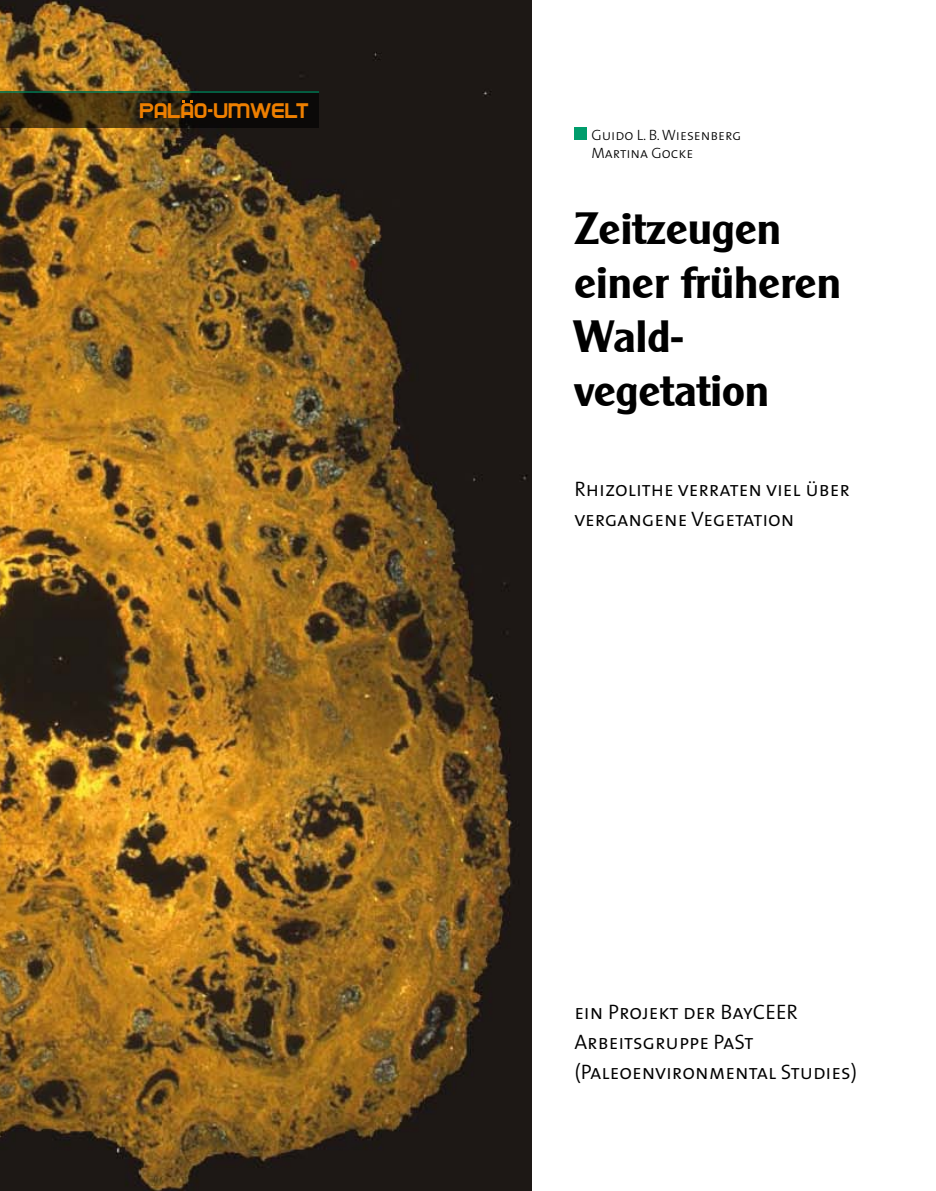
<style>
.page{position:relative;width:936px;height:1191px;background:#fff}
.page>*{position:absolute;margin:0;border:0;box-sizing:border-box;transform-origin:0 0}
.t1{font:700 45px/54px "Clearly Gothic";color:#000}
.t2{font:21px/30px "The Sans Semi Light Caps";color:#000}
.t3{font:21px "Empire Builder";color:#ee7f00}
.t4{font:15px/18px "The Sans Light Caps";color:#000}
</style>
<div class="page">
<div style="left:574px;top:128px;width:13px;height:12px;background:#009d6c"></div>
<img style="left:0;top:0;width:531px;height:1191px">
<svg style="left:0;top:93px;width:319px;height:35px;background:#281d0b"></svg>
<hr style="left:0;top:91px;width:319px;height:2px;background:#009d6c">
<svg style="left:182px;top:99px;width:11px;height:3px"></svg>
<p class="t3" style="left:140px;top:99px;width:171px">PALAO-UMWELT</p>
<p class="t4" style="left:591px;top:125px;width:151px">Guido L. B. Wiesenberg<br>Martina Gocke</p>
<h1 class="t1" style="left:574px;top:203px;width:268px">Zeitzeugen einer früheren<br>Wald&shy;vegetation</h1>
<p class="t2" style="left:574px;top:473px;width:277px">Rhizolithe verraten viel über vergangene Vegetation</p>
<p class="t2" style="left:574px;top:996px;width:284px">ein Projekt der BayCEER<br>Arbeitsgruppe PaSt (Paleoenvironmental Studies)</p>
</div>
